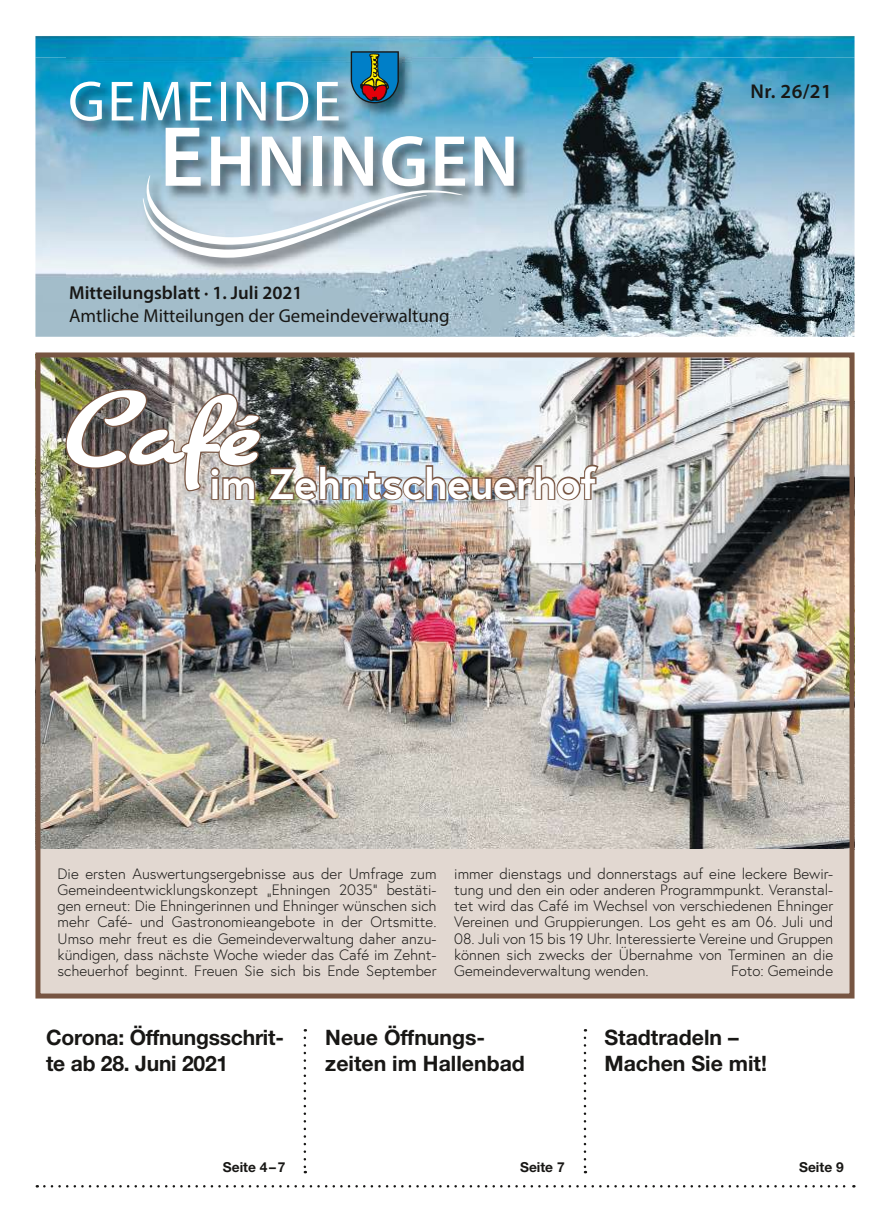
<style>
.page{position:relative;width:890px;height:1223px;background:#fff}
.page>*{position:absolute;margin:0;border:0;box-sizing:border-box;transform-origin:0 0}
.t1{font:700 42.5px "Europa";color:#fff}
.t2{font:700 21.25px/26.2px "Helvetica Neue LT Std";color:#181715}
.t3{font:600 20px "Myriad Pro";color:#181715}
.t4{font:18.75px "Myriad Pro";color:#181715}
.t5{font:600 18.75px "Myriad Pro";color:#181715}
.t6{font:300 15px/16.2px "Europa";color:#181715;text-align:justify}
.t7{font:700 13.75px "Helvetica Neue LT Std";color:#181715}
</style>
<div class="page">
<img style="left:35px;top:36px;width:819px;height:301px">
<img style="left:66px;top:47px;width:466px;height:230px">
<svg style="left:474px;top:137px;width:39px;height:49px"></svg>
<svg style="left:70px;top:82px;width:32px;height:39px"></svg>
<svg style="left:112px;top:82px;width:21px;height:38px"></svg>
<svg style="left:141px;top:82px;width:39px;height:38px"></svg>
<svg style="left:190px;top:82px;width:22px;height:38px"></svg>
<div style="left:221px;top:82px;width:5px;height:38px;background:#fff"></div>
<svg style="left:237px;top:82px;width:28px;height:38px"></svg>
<svg style="left:276px;top:82px;width:32px;height:39px"></svg>
<svg style="left:317px;top:82px;width:21px;height:38px"></svg>
<svg style="left:350px;top:51px;width:49px;height:52px"></svg>
<svg style="left:143px;top:128px;width:322px;height:130px"></svg>
<svg style="left:303px;top:1037px;width:3px;height:136px"></svg>
<svg style="left:583px;top:1037px;width:3px;height:136px"></svg>
<svg style="left:44px;top:1185px;width:810px;height:2px"></svg>
<img style="left:41px;top:358px;width:807px;height:491px">
<div style="left:40px;top:849px;width:810px;height:145px;background:#e2d8d1"></div>
<img style="left:64px;top:388px;width:535px;height:121px">
<div style="left:35px;top:352px;width:819px;height:646px;border:5px solid #775542"></div>
<p class="t5" style="left:69px;top:286px;width:235px">Mitteilungsblatt ∙ 1. Juli 2021</p>
<p class="t4" style="left:69px;top:304px;width:382px">Amtliche Mitteilungen der Gemeindeverwaltung</p>
<h1 class="t1" style="left:67px;top:459px;width:530px"><sup>Café</sup> im Zehntscheuerhof</h1>
<h3 class="t3" style="left:750px;top:84px;width:83px">Nr. 26/21</h3>
<p class="t6" style="left:58px;top:867px;width:380px">Die ersten Auswertungsergebnisse aus der Umfrage zum Gemeindeentwicklungskonzept „Ehningen 2035“ bestäti&shy;gen erneut: Die Ehningerinnen und Ehninger wünschen sich mehr Café- und Gastronomieangebote in der Ortsmitte.<br>Umso mehr freut es die Gemeindeverwaltung daher anzu&shy;kündigen, dass nächste Woche wieder das Café im Zehnt&shy;scheuerhof beginnt. Freuen Sie sich bis Ende September</p>
<p class="t6" style="left:454px;top:867px;width:380px">immer dienstags und donnerstags auf eine leckere Bewir&shy;tung und den ein oder anderen Programmpunkt. Veranstal&shy;tet wird das Café im Wechsel von verschiedenen Ehninger Vereinen und Gruppierungen. Los geht es am 06. Juli und</p>
<p class="t6" style="left:454px;top:932px;width:380px">08. Juli von 15 bis 19 Uhr. Interessierte Vereine und Gruppen können sich zwecks der Übernahme von Terminen an die Gemeindeverwaltung wenden.</p>
<p class="t6" style="left:731px;top:964px;width:103px">Foto: Gemeinde</p>
<h2 class="t2" style="left:46px;top:1026px;width:239px">Corona: Öffnungsschrit&shy;te ab 28. Juni 2021</h2>
<p class="t7" style="left:223px;top:1161px;width:64px">Seite 4 – 7</p>
<h2 class="t2" style="left:325px;top:1026px;width:201px">Neue Öffnungs - zeiten im Hallenbad</h2>
<p class="t7" style="left:520px;top:1161px;width:46px">Seite 7</p>
<h2 class="t2" style="left:604px;top:1026px;width:164px">Stadtradeln –<br>Machen Sie mit!</h2>
<p class="t7" style="left:799px;top:1161px;width:46px">Seite 9</p>
</div>
